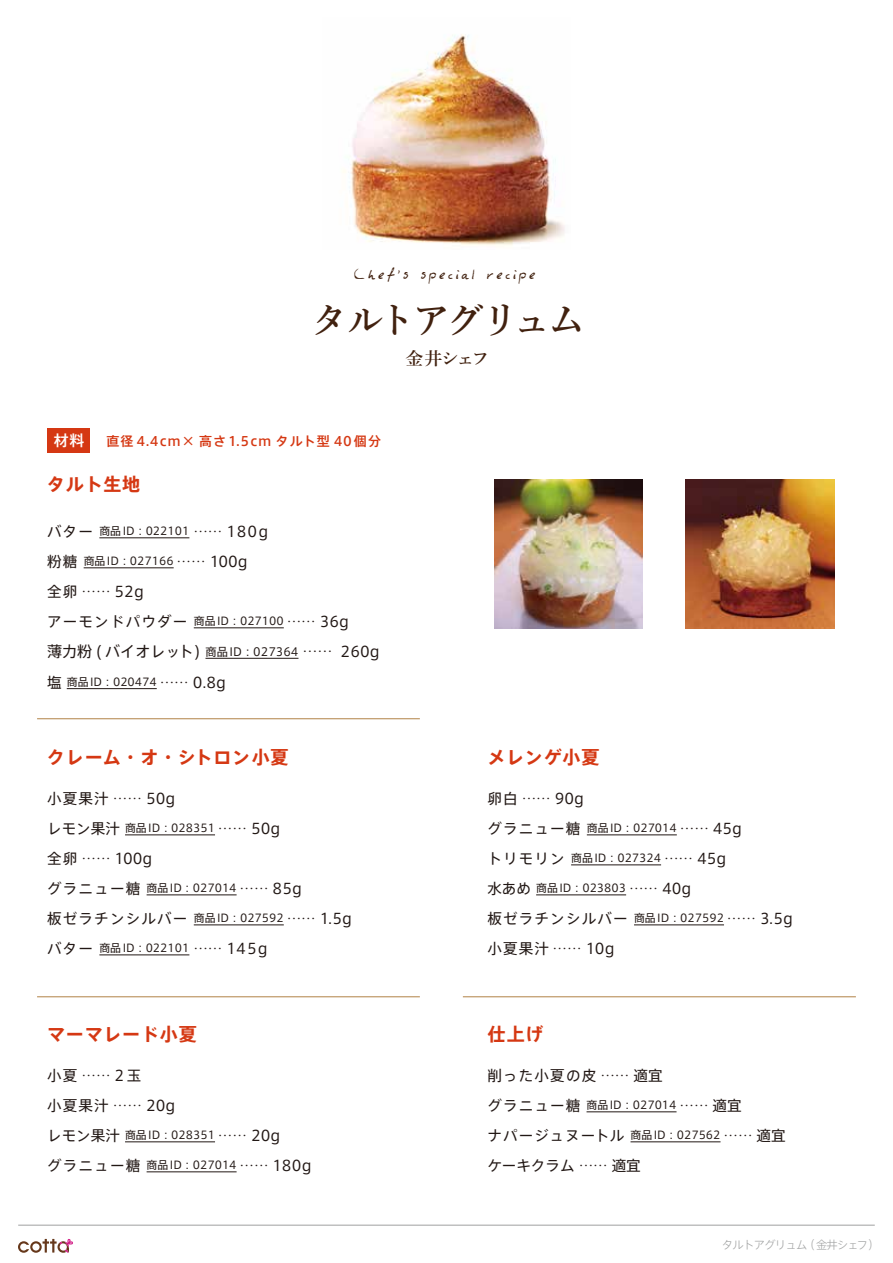
<style>
.page{position:relative;width:893px;height:1263px;background:#fff}
.page>*{position:absolute;margin:0;border:0;box-sizing:border-box;transform-origin:0 0}
.t1{font:600 37.5px "Yu Min";letter-spacing:-.08em;color:#41210f}
.t2{font:23.85px "Asphyxiate Asphyxiate";letter-spacing:.13em;color:#41210f}
.t3{font:700 18.15px "Axis Std";letter-spacing:.04em;color:#d53813}
.t4{font:600 18px "Yu Min";letter-spacing:-.11em;color:#41210f}
.t5{font:15px "Axis Std";color:#221815}
.t6{font:500 14.85px "Axis Std";color:#fff}
.t7{font:14.55px/30px "Axis Std";letter-spacing:.08em;color:#221815}
.t8{font:14.55px/30px "Axis Std";color:#221815}
.t9{font:500 12.9px "Axis Std";letter-spacing:.08em;color:#d53813}
.t10{font:300 11.25px "Axis Std";letter-spacing:-.06em;color:#9fa0a0}
.t11{font:10.95px "Axis Std";color:#221815}
.s1{font-size:14.55px}
.s2{font-size:10.95px}
.s3{font-size:11.25px}
</style>
<div class="page">
<hr style="left:18px;top:1225px;width:857px;height:1px;background:#9fa0a0">
<svg style="left:18px;top:1239px;width:55px;height:14px"></svg>
<div style="left:47px;top:428px;width:43px;height:24px;background:#d53813"></div>
<hr style="left:125px;top:834px;width:90px;height:1px;background:#221815">
<hr style="left:147px;top:894px;width:90px;height:1px;background:#221815">
<hr style="left:194px;top:924px;width:90px;height:1px;background:#221815">
<hr style="left:99px;top:954px;width:90px;height:1px;background:#221815">
<hr style="left:99px;top:537px;width:90px;height:1px;background:#221815">
<hr style="left:84px;top:567px;width:90px;height:1px;background:#221815">
<hr style="left:194px;top:627px;width:90px;height:1px;background:#221815">
<hr style="left:205px;top:658px;width:93px;height:1px;background:#221815">
<hr style="left:67px;top:688px;width:90px;height:1px;background:#221815">
<hr style="left:125px;top:1141px;width:90px;height:1px;background:#221815">
<hr style="left:147px;top:1171px;width:90px;height:1px;background:#221815">
<hr style="left:586px;top:1111px;width:90px;height:1px;background:#221815">
<hr style="left:630px;top:1141px;width:90px;height:1px;background:#221815">
<hr style="left:587px;top:834px;width:90px;height:1px;background:#221815">
<hr style="left:571px;top:864px;width:90px;height:1px;background:#221815">
<hr style="left:536px;top:894px;width:90px;height:1px;background:#221815">
<hr style="left:634px;top:924px;width:90px;height:1px;background:#221815">
<hr style="left:37px;top:996px;width:383px;height:1px;background:#b28247">
<hr style="left:463px;top:996px;width:393px;height:1px;background:#b28247">
<hr style="left:37px;top:718px;width:383px;height:1px;background:#b28247">
<img style="left:342px;top:34px;width:223px;height:212px">
<img style="left:686px;top:480px;width:148px;height:149px">
<img style="left:494px;top:480px;width:149px;height:149px">
<h2 class="t2" style="left:354px;top:264px;width:182px">Chef's special recipe</h2>
<h1 class="t1" style="left:311px;top:299px;width:276px">タルトアグリュム</h1>
<p class="t4" style="left:406px;top:348px;width:85px">金井シェフ</p>
<p class="t6" style="left:54px;top:429px;width:32px">材料</p>
<p class="t9" style="left:106px;top:431px;width:276px">直径 4.4cm× 高さ1.5cm タルト型 40個分</p>
<p class="t3" style="left:47px;top:470px;width:95px">タルト生地</p>
<p class="t11" style="left:47px;top:523px;width:223px"><span class="s1">バター</span> 商品ID：022101 <span class="s1">…… 180g</span></p>
<p class="t11" style="left:47px;top:553px;width:202px"><span class="s1">粉糖</span> 商品ID：027166 <span class="s1">…… 100g</span></p>
<p class="t7" style="left:47px;top:575px;width:304px">全卵 …… 52g<br>アーモンドパウダー <span class="s2">商品ID：027100</span> …… 36g</p>
<p class="t5" style="left:47px;top:640px;width:334px">薄力粉 ( バイオレット) <span class="s3">商品ID：027364</span> …… <span class="s1">260g</span></p>
<p class="t11" style="left:47px;top:674px;width:181px"><span class="s1">塩</span>商品ID：020474 <span class="s1">…… 0.8g</span></p>
<p class="t3" style="left:47px;top:744px;width:243px">クレーム・オ・シトロン小夏</p>
<p class="t7" style="left:47px;top:782px;width:130px">小夏果汁 …… 50g</p>
<p class="t11" style="left:47px;top:820px;width:235px"><span class="s1">レモン果汁</span>商品ID：028351 <span class="s1">…… 50g</span></p>
<p class="t7" style="left:47px;top:842px;width:306px">全卵 …… 100g<br>グラニュー糖 <span class="s2">商品ID：027014</span> …… 85g<br>板ゼラチンシルバー <span class="s2">商品ID：027592</span> …… 1.5g</p>
<p class="t11" style="left:47px;top:940px;width:222px"><span class="s1">バター</span> 商品ID：022101 <span class="s1">…… 145g</span></p>
<p class="t3" style="left:47px;top:1020px;width:151px">マーマレード小夏</p>
<p class="t7" style="left:47px;top:1059px;width:130px">小夏 …… 2玉<br>小夏果汁 …… 20g</p>
<p class="t11" style="left:47px;top:1127px;width:235px"><span class="s1">レモン果汁</span>商品ID：028351 <span class="s1">…… 20g</span></p>
<p class="t7" style="left:47px;top:1149px;width:266px">グラニュー糖 <span class="s2">商品ID：027014</span> …… 180g</p>
<p class="t3" style="left:487px;top:744px;width:114px">メレンゲ小夏</p>
<p class="t7" style="left:487px;top:782px;width:256px">卵白 …… 90g<br>グラニュー糖 <span class="s2">商品ID：027014</span> …… 45g</p>
<p class="t11" style="left:487px;top:850px;width:241px"><span class="s1">トリモリン</span> 商品ID：027324 <span class="s1">…… 45g</span></p>
<p class="t11" style="left:487px;top:880px;width:206px"><span class="s1">水あめ</span>商品ID：023803 <span class="s1">…… 40g</span></p>
<p class="t7" style="left:487px;top:902px;width:307px">板ゼラチンシルバー <span class="s2">商品ID：027592</span> …… 3.5g小夏果汁 …… 10g</p>
<p class="t3" style="left:487px;top:1020px;width:58px">仕上げ</p>
<p class="t7" style="left:487px;top:1059px;width:177px">削った小夏の皮 …… 適宜</p>
<p class="t11" style="left:487px;top:1097px;width:256px"><span class="s1">グラニュー糖</span> 商品ID：027014 <span class="s1">…… 適宜</span></p>
<p class="t8" style="left:487px;top:1119px;width:300px">ナパージュヌートル <span class="s2">商品ID：027562</span> …… 適宜ケーキクラム …… 適宜</p>
<p class="t10" style="left:722px;top:1236px;width:159px">タルトアグリュム （金井シェフ）</p>
</div>
